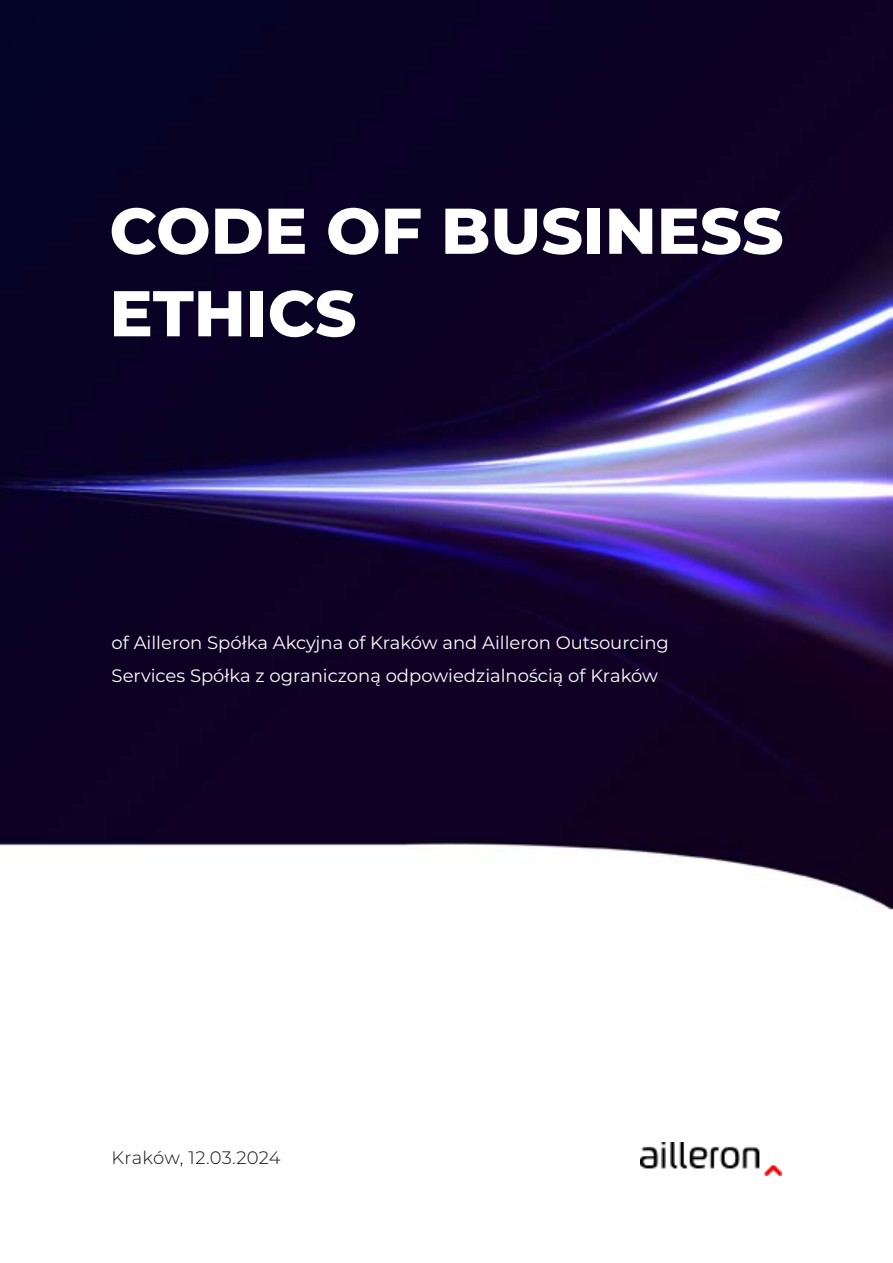
<style>
.page{position:relative;width:893px;height:1263px;background:#fff}
.page>*{position:absolute;margin:0;border:0;box-sizing:border-box;transform-origin:0 0}
.t1{font:800 64.5px/82.5px "Montserrat";color:#fff}
.t2{font:18px/33px "Montserrat";color:#fff}
.t3{font:300 18px "Montserrat";letter-spacing:.01em;color:#110d1f}
</style>
<div class="page">
<img style="left:0;top:0;width:893px;height:1176px">
<img style="left:641px;top:1142px;width:140px;height:33px">
<h1 class="t1" style="left:109px;top:186px;width:676px">CODE OF BUSINESS<br>ETHICS</h1>
<p class="t2" style="left:112px;top:625px;width:559px">of Ailleron Spółka Akcyjna of Kraków and Ailleron Outsourcing<br>Services Spółka z ograniczoną odpowiedzialnością of Kraków</p>
<p class="t3" style="left:112px;top:1146px;width:171px">Kraków, 12.03.2024</p>
</div>
